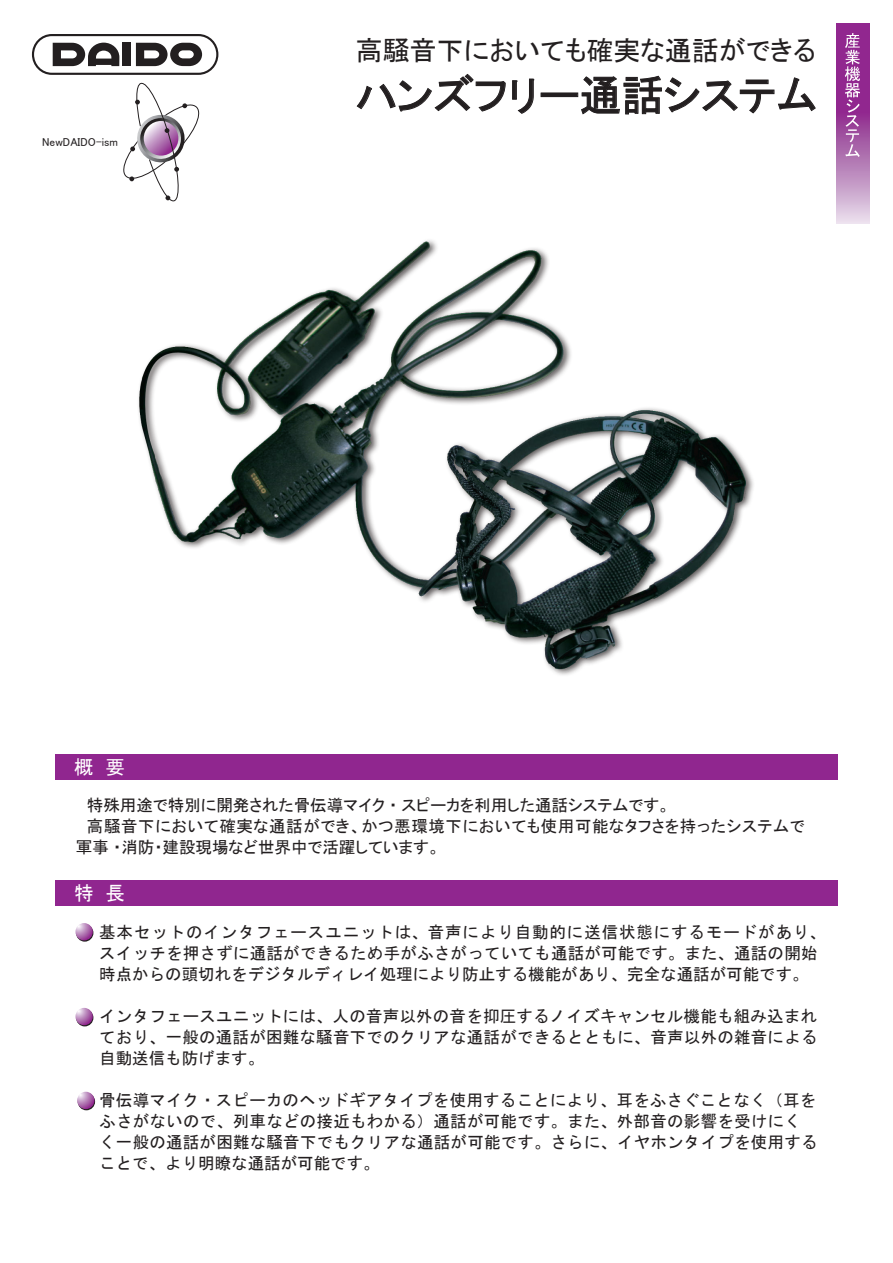
<style>
.page{position:relative;width:893px;height:1263px;background:#fff}
.page>*{position:absolute;margin:0;border:0;box-sizing:border-box;transform-origin:0 0}
.t1{font:42px "MS P Gothic";color:#231f20}
.t2{font:27px "MS P Gothic";color:#231f20}
.t3{font:19.5px "MS P Gothic";color:#fff}
.t4{font:16.5px/21px "MS Gothic";letter-spacing:.015em;color:#231f20}
.t5{font:16.5px "MS P Gothic";color:#231f20}
.t6{font:16.5px "MS P Gothic";letter-spacing:.035em;color:#231f20}
.t7{font:11.55px "MS P Gothic";color:#231f20}
</style>
<div class="page">
<svg style="left:357px;top:74px;width:149px;height:38px"></svg>
<svg style="left:512px;top:79px;width:22px;height:35px"></svg>
<div style="left:541px;top:93px;width:37px;height:4px;border:1px solid #231f20"></div>
<svg style="left:581px;top:76px;width:235px;height:38px"></svg>
<div style="left:32px;top:34px;width:186px;height:41px;border:2px solid #231f20;border-radius:19px"></div>
<div style="left:122px;top:43px;width:9px;height:23px;background:#231f20"></div>
<svg style="left:136px;top:43px;width:66px;height:23px"></svg>
<svg style="left:53px;top:43px;width:66px;height:23px"></svg>
<svg style="left:78px;top:1093px;width:17px;height:17px"></svg>
<svg style="left:77px;top:1092px;width:17px;height:17px"></svg>
<div style="left:55px;top:754px;width:783px;height:25px;background:#90268f"></div>
<div style="left:55px;top:880px;width:783px;height:26px;background:#90268f"></div>
<svg style="left:76px;top:924px;width:17px;height:18px"></svg>
<svg style="left:75px;top:923px;width:18px;height:17px"></svg>
<svg style="left:76px;top:1009px;width:17px;height:17px"></svg>
<svg style="left:75px;top:1008px;width:18px;height:17px"></svg>
<svg style="left:837px;top:23px;width:33px;height:200px;background:#ae68ae"></svg>
<svg style="left:845px;top:33px;width:15px;height:124px;background:#b572b4"></svg>
<svg style="left:123px;top:82px;width:77px;height:120px"></svg>
<img style="left:138px;top:240px;width:616px;height:435px">
<h2 class="t2" style="left:356px;top:36px;width:462px">高騒音下においても確実な通話ができる</h2>
<p class="t7" style="left:42px;top:136px;width:77px">NewDAIDO-ism</p>
<h1 class="t1" style="left:355px;top:74px;width:464px">ハンズフリー通話システム</h1>
<p class="t3" style="left:74px;top:757px;width:52px">概 要</p>
<p class="t5" style="left:76px;top:796px;width:596px">　特殊用途で特別に開発された骨伝導マイク・スピーカを利用した通話システムです。</p>
<p class="t6" style="left:87px;top:817px;width:719px">高騒音下において確実な通話ができ、かつ悪環境下においても使用可能なタフさを持ったシステムで</p>
<p class="t5" style="left:76px;top:838px;width:366px">軍事・消防・建設現場など世界中で活躍しています。</p>
<p class="t3" style="left:74px;top:884px;width:52px">特 長</p>
<p class="t4" style="left:99px;top:921px;width:728px">基本セットのインタフェースユニットは、音声により自動的に送信状態にするモードがあり、スイッチを押さずに通話ができるため手がふさがっていても通話が可能です。また、通話の開始時点からの頭切れをデジタルディレイ処理により防止する機能があり、完全な通話が可能です。</p>
<p class="t4" style="left:99px;top:1005px;width:720px;text-align:justify">インタフェースユニットには、人の音声以外の音を抑圧するノイズキャンセル機能も組み込まれており、一般の通話が困難な騒音下でのクリアな通話ができるとともに、音声以外の雑音による自動送信も防げます。</p>
<p class="t4" style="left:99px;top:1089px;width:720px">骨伝導マイク・スピーカのヘッドギアタイプを使用することにより、耳をふさぐことなく（耳をふさがないので、列車などの接近もわかる）通話が可能です。また、外部音の影響を受けにくく一般の通話が困難な騒音下でもクリアな通話が可能です。さらに、イヤホンタイプを使用することで、より明瞭な通話が可能です。</p>
</div>
